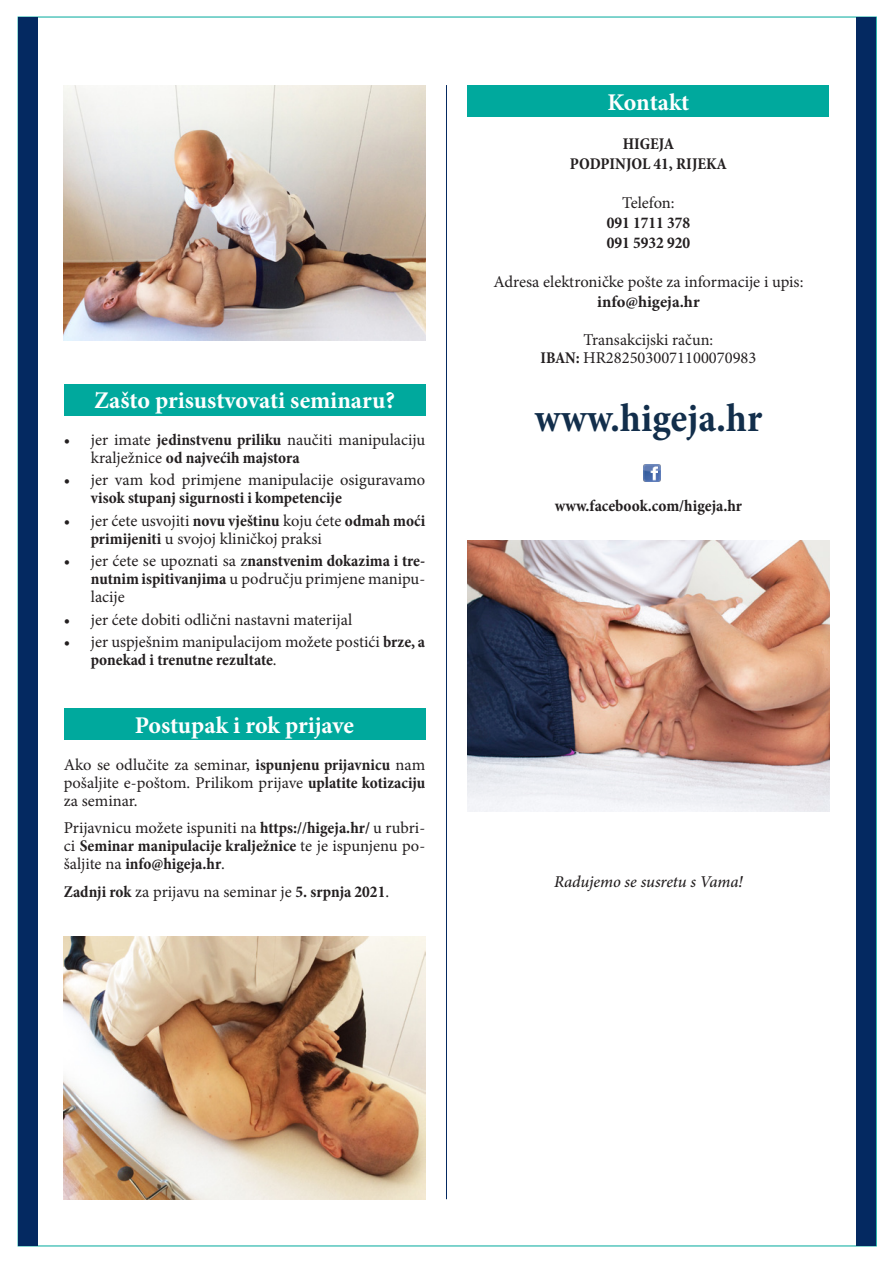
<style>
.page{position:relative;width:893px;height:1263px;background:#fff}
.page>*{position:absolute;margin:0;border:0;box-sizing:border-box;transform-origin:0 0}
.t1{font:700 condensed 40.5px "Minion Pro";color:#122e4b}
.t2{font:700 24px "Minion Pro";letter-spacing:-.005em;color:#fff}
.t3{font:16.5px/18px "Minion Pro";color:#231f20}
.t4{font:700 condensed 16.5px/18px "Minion Pro";color:#231f20;text-align:justify}
.t5{font:italic 500 16.5px "Minion Pro";letter-spacing:-.005em;color:#231f20}
.t6{font:700 16.5px "Minion Pro";color:#231f20}
.s1{font-weight:700;font-stretch:condensed}
.s2{font-weight:400;font-stretch:normal}
</style>
<div class="page">
<div style="left:18px;top:17px;width:20px;height:1228px;background:#042961"></div>
<div style="left:857px;top:17px;width:19px;height:1228px;background:#042961"></div>
<hr style="left:446px;top:85px;width:1px;height:1114px;background:#042961">
<div style="left:64px;top:384px;width:361px;height:31px;background:#00a99d"></div>
<div style="left:64px;top:708px;width:361px;height:32px;background:#00a99d"></div>
<div style="left:468px;top:85px;width:361px;height:32px;background:#00a99d"></div>
<img style="left:64px;top:85px;width:362px;height:255px">
<img style="left:64px;top:937px;width:361px;height:262px">
<img style="left:643px;top:464px;width:17px;height:17px">
<img style="left:468px;top:540px;width:361px;height:271px">
<p class="t2" style="left:94px;top:384px;width:302px">Zašto prisustvovati seminaru?</p>
<p class="t3" style="left:91px;top:430px;width:336px;text-indent:-27px">• jer imate <span class="s1">jedinstvenu priliku</span> naučiti manipulaciju kralježnice <span class="s1">od najvećih majstora</span></p>
<p class="t3" style="left:91px;top:471px;width:336px;text-indent:-27px">• jer vam kod primjene manipulacije osiguravamo <span class="s1">visok stupanj sigurnosti i kompetencije</span></p>
<p class="t3" style="left:91px;top:511px;width:336px;text-indent:-27px">• jer ćete usvojiti <span class="s1">novu vještinu</span> koju ćete <span class="s1">odmah moći primijeniti</span> u svojoj kliničkoj praksi</p>
<p class="t3" style="left:91px;top:552px;width:336px;text-align:justify;text-indent:-27px">• jer ćete se upoznati sa z<span class="s1">nanstvenim dokazima i tre&shy;nutnim ispitivanjima</span> u području primjene manipu&shy;lacije</p>
<p class="t3" style="left:64px;top:610px;width:290px">• jer ćete dobiti odlični nastavni materijal</p>
<p class="t3" style="left:91px;top:633px;width:336px;text-indent:-27px">• jer uspješnim manipulacijom možete postići <span class="s1">brze, a ponekad i trenutne rezultate</span>.</p>
<p class="t2" style="left:135px;top:708px;width:221px">Postupak i rok prijave</p>
<p class="t3" style="left:64px;top:756px;width:363px;text-align:justify">Ako se odlučite za seminar, <span class="s1">ispunjenu prijavnicu</span> nam pošaljite e-poštom. Prilikom prijave <span class="s1">uplatite kotizaciju </span>za seminar.</p>
<p class="t4" style="left:64px;top:818px;width:363px"><span class="s2">Prijavnicu možete ispuniti na</span> https://higeja.hr/ <span class="s2">u rubri&shy;ci</span> Seminar manipulacije kralježnice <span class="s2">te je ispunjenu po&shy;šaljite na</span> info@higeja.hr<span class="s2">.</span></p>
<p class="t4" style="left:64px;top:882px;width:327px">Zadnji rok <span class="s2">za prijavu na seminar je</span> 5. srpnja 2021<span class="s2">.</span></p>
<p class="t2" style="left:608px;top:85px;width:83px">Kontakt</p>
<p class="t4" style="left:623px;top:134px;width:53px">HIGEJA</p>
<p class="t4" style="left:570px;top:154px;width:158px">PODPINJOL 41, RIJEKA</p>
<p class="t3" style="left:622px;top:194px;width:54px">Telefon:</p>
<p class="t4" style="left:607px;top:214px;width:85px">091 1711 378</p>
<p class="t4" style="left:607px;top:233px;width:85px">091 5932 920</p>
<p class="t3" style="left:493px;top:273px;width:311px">Adresa elektroničke pošte za informacije i upis:</p>
<p class="t6" style="left:597px;top:290px;width:104px">info@higeja.hr</p>
<p class="t3" style="left:584px;top:331px;width:131px">Transakcijski račun:</p>
<p class="t3" style="left:540px;top:349px;width:217px"><span class="s1">IBAN:</span> HR2825030071100070983</p>
<p class="t1" style="left:534px;top:391px;width:229px">www.higeja.hr</p>
<p class="t4" style="left:555px;top:496px;width:189px">www.facebook.com/higeja.hr</p>
<p class="t5" style="left:554px;top:870px;width:190px">Radujemo se susretu s Vama!</p>
</div>
